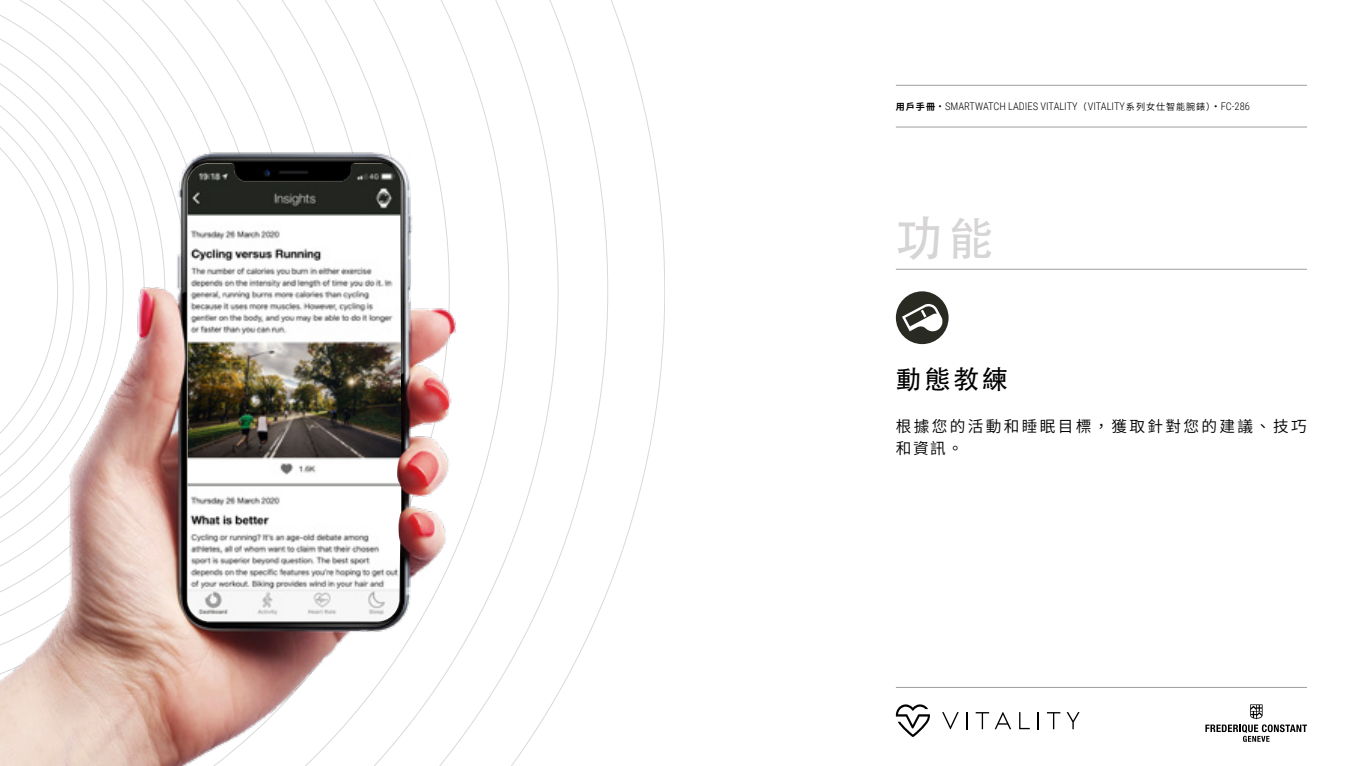
<style>
.page{position:relative;width:1361px;height:766px;background:#fff}
.page>*{position:absolute;margin:0;border:0;box-sizing:border-box;transform-origin:0 0}
.t1{font:46.95px "Adobe Heiti Std";color:#d6d4d5}
.t2{font:26.1px "Adobe Heiti Std";color:#000}
.t3{font:600 15.6px/21.6px "Noto Sans CJ Ktc";letter-spacing:.15em;color:#000}
.t4{font:300 10.5px "Roboto Condensed";color:#000}
.s1{font-family:"Noto Sans CJ Ktc";font-weight:700;font-size:9.15px}
.s2{font-family:"Noto Sans CJ Ktc";font-weight:600;font-size:9.15px}
</style>
<div class="page">
<hr style="left:896px;top:269px;width:411px;height:1px;background:#9d9d9c">
<svg style="left:1205px;top:704px;width:102px;height:37px"></svg>
<hr style="left:896px;top:687px;width:411px;height:1px;background:#9d9d9c">
<svg style="left:942px;top:712px;width:16px;height:17px"></svg>
<svg style="left:966px;top:712px;width:2px;height:17px"></svg>
<svg style="left:975px;top:712px;width:36px;height:17px"></svg>
<svg style="left:1019px;top:712px;width:10px;height:17px"></svg>
<svg style="left:1037px;top:712px;width:2px;height:17px"></svg>
<svg style="left:1047px;top:712px;width:13px;height:17px"></svg>
<svg style="left:1066px;top:712px;width:13px;height:17px"></svg>
<svg style="left:896px;top:704px;width:34px;height:32px"></svg>
<hr style="left:896px;top:127px;width:411px;height:1px;background:#9d9d9c">
<hr style="left:896px;top:85px;width:411px;height:1px;background:#9d9d9c">
<div style="left:896px;top:291px;width:52px;height:53px;background:#292b23;border-radius:50%"></div>
<svg style="left:902px;top:304px;width:40px;height:27px"></svg>
<img style="left:0;top:0;width:566px;height:765px">
<img style="left:187px;top:164px;width:214px;height:457px">
<p class="t4" style="left:896px;top:99px;width:355px"><span class="s1">用戶手冊</span> • SMARTWATCH LADIES VITALITY<span class="s2">（</span>VITALITY<span class="s2">系列女仕智能腕錶）</span>• FC-286</p>
<h1 class="t1" style="left:896px;top:211px;width:100px">功能</h1>
<h2 class="t2" style="left:896px;top:363px;width:114px">動態教練</h2>
<h3 class="t3" style="left:896px;top:416px;width:412px">根據您的活動和睡眠目標，獲取針對您的建議、技巧和資訊。</h3>
</div>
